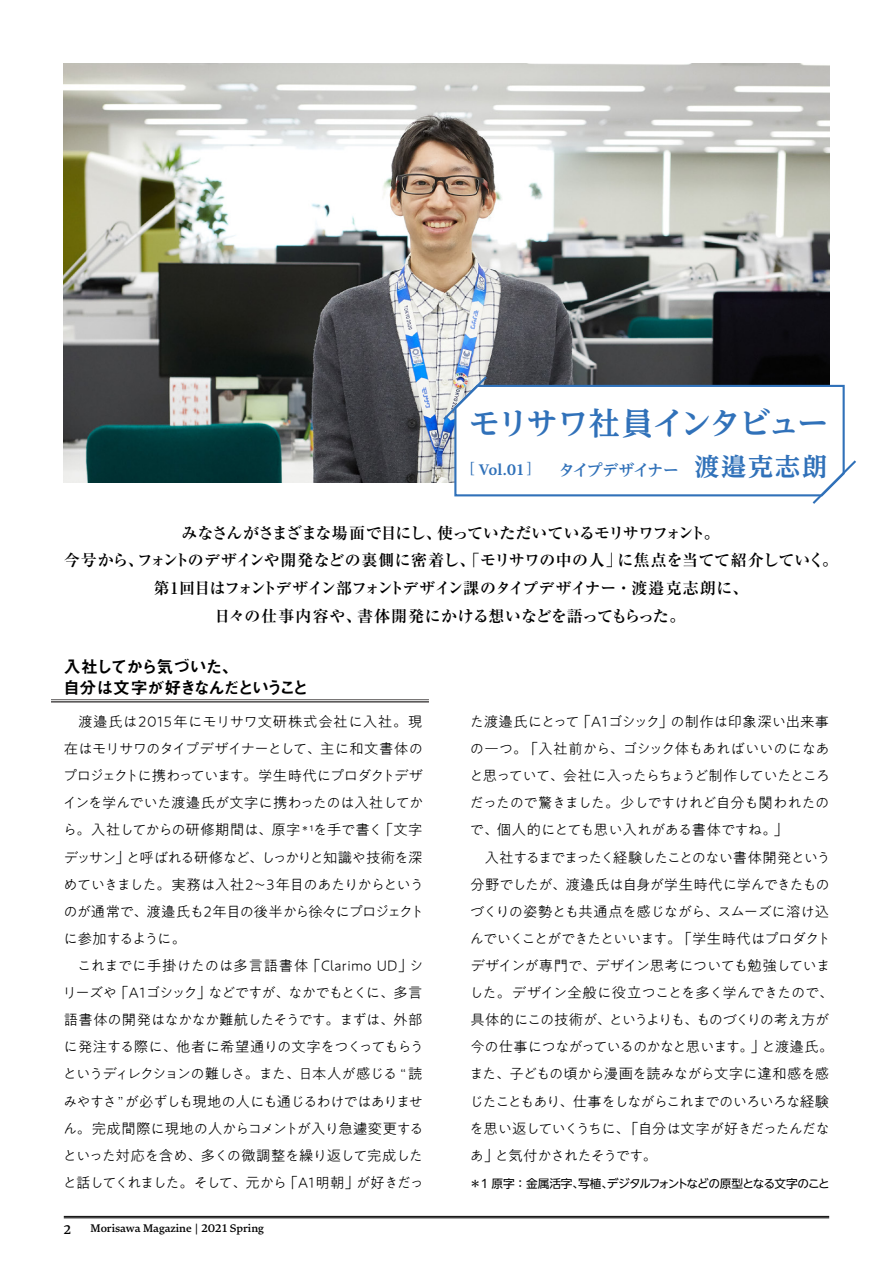
<style>
.page{position:relative;width:893px;height:1263px;background:#fff}
.page>*{position:absolute;margin:0;border:0;box-sizing:border-box;transform-origin:0 0}
.t1{font:700 31.35px "P Reim Ytwz Pr 6 N";letter-spacing:-.075em;color:#3071b9}
.t2{font:16.95px/21.3px "Midashi Go Pr 6 MB31";letter-spacing:-.1em;color:#000}
.t3{font:700 15.9px/27.6px "Ryumin Pr 6";letter-spacing:-.025em;color:#000;text-align:center}
.t4{font:700 15.75px "P Reim Ytwz Pr 6 N";letter-spacing:-.045em;color:#3071b9}
.t5{font:300 14.4px/27.2px "PA1 Gothic Std N";letter-spacing:-.045em;color:#000}
.t6{font:800 14.1px "Lutes UDPE";color:#3071b9}
.t7{font:500 12.75px "Role Serif Text Pro";color:#000}
.t8{font:11.7px "PUD Shin Go NT Pr 6 N";letter-spacing:-.07em;color:#000}
.t9{font:500 11.1px "Role Serif Text Pro";color:#000}
.s1{font-weight:400}
.s2{font-size:25.05px}
.s3{font-size:14.85px}
</style>
<div class="page">
<img style="left:64px;top:64px;width:765px;height:418px">
<hr style="left:64px;top:1216px;width:765px;height:1px;background:#000">
<hr style="left:64px;top:1217px;width:765px;height:1px;background:#000">
<hr style="left:51px;top:699px;width:378px;height:1px;background:#595757">
<hr style="left:51px;top:701px;width:378px;height:2px;background:#595757">
<svg style="left:441px;top:374px;width:415px;height:130px"></svg>
<h1 class="t1" style="left:469px;top:397px;width:361px">モリサワ社員インタビュー</h1>
<p class="t6" style="left:470px;top:457px;width:63px"><span class="s1">[</span> Vol.01 <span class="s1">]</span></p>
<p class="t4" style="left:559px;top:457px;width:270px">タイプデザイナー <span class="s2">渡邉克志朗</span></p>
<p class="t3" style="left:64px;top:518px;width:776px">みなさんがさまざまな場面で目にし、使っていただいているモリサワフォント。<br>今号から、フォントのデザインや開発などの裏側に密着し、「モリサワの中の人」に焦点を当てて紹介していく。第1回目はフォントデザイン部フォントデザイン課のタイプデザイナー・渡邉克志朗に、<br>日々の仕事内容や、書体開発にかける想いなどを語ってもらった。</p>
<p class="t2" style="left:63px;top:655px;width:248px">入社してから気づいた、<br>自分は文字が好きなんだということ</p>
<p class="t5" style="left:63px;top:709px;width:363px;text-indent:15px">渡邉氏は<span class="s3">2015</span>年にモリサワ文研株式会社に入社。現在はモリサワのタイプデザイナーとして、主に和文書体のプロジェクトに携わっています。学生時代にプロダクトデザインを学んでいた渡邉氏が文字に携わったのは入社してから。入社してからの研修期間は、原字<sup>＊1</sup>を手で書く「文字デッサン」と呼ばれる研修など、しっかりと知識や技術を深めていきました。実務は入社<span class="s3">2</span>～<span class="s3">3</span>年目のあたりからというのが通常で、渡邉氏も<span class="s3">2</span>年目の後半から徐々にプロジェクトに参加するように。</p>
<p class="t5" style="left:63px;top:953px;width:363px;text-align:justify;text-indent:14px">これまでに手掛けたのは多言語書体「<span class="s3">Clarimo UD</span>」シリーズや「<span class="s3">A1</span>ゴシック」などですが、なかでもとくに、多言語書体の開発はなかなか難航したそうです。まずは、外部に発注する際に、他者に希望通りの文字をつくってもらうというディレクションの難しさ。また、日本人が感じる “ 読みやすさ” が必ずしも現地の人にも通じるわけではありません。完成間際に現地の人からコメントが入り急遽変更するといった対応を含め、多くの微調整を繰り返して完成したと話してくれました。そして、元から「<span class="s3">A1</span>明朝」が好きだっ</p>
<p class="t7" style="left:64px;top:1219px;width:9px">2</p>
<p class="t9" style="left:91px;top:1220px;width:175px">Morisawa Magazine | 2021 Spring</p>
<p class="t5" style="left:469px;top:709px;width:362px;text-align:justify">た渡邉氏にとって「<span class="s3">A1</span>ゴシック」の制作は印象深い出来事の一つ。「入社前から、ゴシック体もあればいいのになあと思っていて、会社に入ったらちょうど制作していたところだったので驚きました。少しですけれど自分も関われたので、個人的にとても思い入れがある書体ですね。」</p>
<p class="t5" style="left:469px;top:844px;width:365px;text-indent:15px">入社するまでまったく経験したことのない書体開発という分野でしたが、渡邉氏は自身が学生時代に学んできたものづくりの姿勢とも共通点を感じながら、スムーズに溶け込んでいくことができたといいます。「学生時代はプロダクトデザインが専門で、デザイン思考についても勉強していました。デザイン全般に役立つことを多く学んできたので、具体的にこの技術が、というよりも、ものづくりの考え方が今の仕事につながっているのかなと思います。」と渡邉氏。また、子どもの頃から漫画を読みながら文字に違和感を感じたこともあり、仕事をしながらこれまでのいろいろな経験を思い返していくうちに、「自分は文字が好きだったんだなあ」と気付かされたそうです。</p>
<p class="t8" style="left:470px;top:1177px;width:362px">＊1 原字：金属活字、写植、デジタルフォントなどの原型となる文字のこと</p>
</div>
